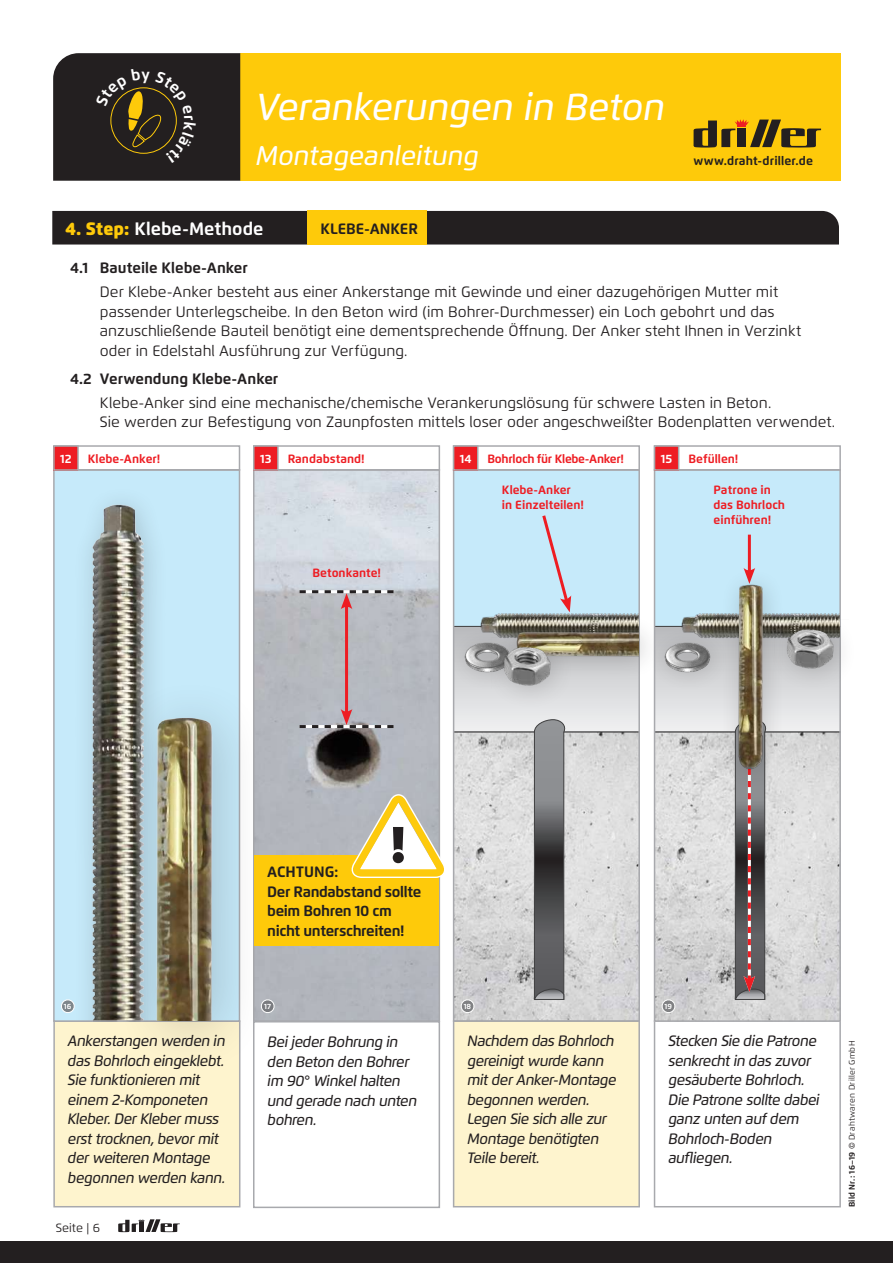
<style>
.page{position:relative;width:893px;height:1263px;background:#fff}
.page>*{position:absolute;margin:0;border:0;box-sizing:border-box;transform-origin:0 0}
.t1{font:italic 500 37.5px "Flexo";color:#fff}
.t2{font:italic 500 27px "Flexo";letter-spacing:-.005em;color:#fff}
.t3{font:700 18px "Flexo";color:#fff}
.t4{font:italic 500 15px/19.5px "Flexo";letter-spacing:-.025em;color:#231f20}
.t5{font:15px/19.5px "Flexo";color:#231f20}
.t6{font:700 15px/19.5px "Flexo";letter-spacing:-.02em;color:#231f20}
.t7{font:700 15px "Flexo";color:#231f20}
.t8{font:700 12.15px "Flexo";letter-spacing:.01em;color:#231f20}
.t9{font:700 12px/15px "Flexo";color:#ee1d23}
.t10{font:700 12px "Flexo";letter-spacing:-.025em;color:#ee1d23}
.t11{font:700 12px "Flexo";color:#fff}
.t12{font:12px "Flexo";letter-spacing:.005em;color:#231f20}
.t13{font:8.25px "Flexo";letter-spacing:.035em;color:#231f20}
.t14{font:700 7.5px "Flexo";letter-spacing:-.005em;color:#fff}
.s1{font-weight:900;color:#feca0a}
.s2{font-weight:700}
.s3{font-weight:500;font-style:italic}
</style>
<div class="page">
<div style="left:454px;top:470px;width:185px;height:551px;background:#c6eafa"></div>
<svg style="left:456px;top:1013px;width:181px;height:6px"></svg>
<div style="left:240px;top:53px;width:601px;height:128px;background:#feca0a"></div>
<svg style="left:693px;top:119px;width:128px;height:29px"></svg>
<div style="left:0;top:1241px;width:893px;height:22px;background:#231f20"></div>
<svg style="left:118px;top:1219px;width:62px;height:13px"></svg>
<div style="left:52px;top:211px;width:787px;height:33px;background:#231f20"></div>
<div style="left:308px;top:211px;width:119px;height:34px;background:#feca0a"></div>
<div style="left:654px;top:1020px;width:187px;height:187px;border:2px solid #a8a9ad"></div>
<div style="left:253px;top:1021px;width:187px;height:187px;border:2px solid #a8a9ad"></div>
<div style="left:55px;top:1022px;width:184px;height:184px;background:#fef4ce"></div>
<div style="left:53px;top:1020px;width:187px;height:187px;border:2px solid #a8a9ad"></div>
<div style="left:454px;top:1022px;width:184px;height:184px;background:#fef4ce"></div>
<div style="left:453px;top:1020px;width:187px;height:187px;border:2px solid #a8a9ad"></div>
<div style="left:54px;top:470px;width:185px;height:551px;background:#c6eafa"></div>
<img style="left:88px;top:502px;width:65px;height:517px">
<div style="left:53px;top:469px;width:187px;height:553px;border:2px solid #a8a9ad"></div>
<div style="left:53px;top:445px;width:187px;height:26px;border:2px solid #a8a9ad"></div>
<div style="left:54px;top:446px;width:24px;height:24px;background:#ee1d23"></div>
<div style="left:53px;top:445px;width:26px;height:26px;border:2px solid #a8a9ad"></div>
<svg style="left:61px;top:999px;width:14px;height:14px"></svg>
<img style="left:256px;top:472px;width:181px;height:547px">
<div style="left:253px;top:469px;width:187px;height:553px;border:2px solid #a8a9ad"></div>
<div style="left:253px;top:445px;width:187px;height:26px;border:2px solid #a8a9ad"></div>
<div style="left:254px;top:446px;width:24px;height:24px;background:#ee1d23"></div>
<div style="left:253px;top:445px;width:26px;height:26px;border:2px solid #a8a9ad"></div>
<svg style="left:268px;top:999px;width:7px;height:14px"></svg>
<div style="left:453px;top:445px;width:187px;height:26px;border:2px solid #a8a9ad"></div>
<div style="left:454px;top:446px;width:24px;height:24px;background:#ee1d23"></div>
<div style="left:453px;top:445px;width:25px;height:26px;border:2px solid #a8a9ad"></div>
<hr style="left:345px;top:604px;width:3px;height:111px;background:#ee1d23">
<svg style="left:299px;top:590px;width:95px;height:19px"></svg>
<svg style="left:299px;top:709px;width:95px;height:19px"></svg>
<div style="left:255px;top:855px;width:184px;height:91px;background:#feca0a"></div>
<svg style="left:351px;top:794px;width:93px;height:84px"></svg>
<svg style="left:454px;top:680px;width:185px;height:333px"></svg>
<svg style="left:542px;top:515px;width:22px;height:70px"></svg>
<img style="left:467px;top:585px;width:171px;height:41px">
<div style="left:114px;top:676px;width:154px;height:400px;background:#231f20;opacity:.2"></div>
<img style="left:132px;top:667px;width:114px;height:353px">
<div style="left:499px;top:614px;width:163px;height:66px;background:#231f20;opacity:.2"></div>
<img style="left:504px;top:623px;width:134px;height:44px">
<div style="left:654px;top:470px;width:186px;height:551px;background:#c6eafa"></div>
<svg style="left:657px;top:1013px;width:181px;height:6px"></svg>
<div style="left:654px;top:445px;width:187px;height:26px;border:2px solid #a8a9ad"></div>
<div style="left:654px;top:446px;width:25px;height:24px;background:#ee1d23"></div>
<div style="left:654px;top:445px;width:25px;height:26px;border:2px solid #a8a9ad"></div>
<svg style="left:654px;top:693px;width:186px;height:320px"></svg>
<hr style="left:748px;top:535px;width:3px;height:38px;background:#ee1d23">
<div style="left:449px;top:626px;width:81px;height:67px;background:#231f20;opacity:.2"></div>
<img style="left:463px;top:637px;width:21px;height:40px">
<div style="left:649px;top:626px;width:81px;height:67px;background:#231f20;opacity:.2"></div>
<img style="left:663px;top:637px;width:51px;height:40px">
<img style="left:668px;top:613px;width:52px;height:46px">
<div style="left:720px;top:567px;width:66px;height:224px;background:#231f20;opacity:.2"></div>
<img style="left:728px;top:572px;width:43px;height:217px">
<div style="left:484px;top:627px;width:92px;height:83px;background:#231f20;opacity:.2"></div>
<img style="left:492px;top:637px;width:74px;height:52px">
<div style="left:767px;top:609px;width:92px;height:84px;background:#231f20;opacity:.2"></div>
<img style="left:775px;top:620px;width:73px;height:51px">
<div style="left:53px;top:53px;width:187px;height:128px;background:#231f20"></div>
<h1 class="t1" style="left:255px;top:84px;width:411px">Verankerungen in Beton</h1>
<h2 class="t2" style="left:255px;top:139px;width:224px">Montageanleitung</h2>
<p class="t3" style="left:65px;top:217px;width:200px"><span class="s1">4. Step:</span> Klebe-Methode</p>
<p class="t7" style="left:321px;top:219px;width:99px">KLEBE-ANKER</p>
<p class="t8" style="left:693px;top:153px;width:121px">www.draht-driller.de</p>
<p class="t7" style="left:70px;top:259px;width:179px">4.1 Bauteile Klebe-Anker</p>
<p class="t5" style="left:100px;top:282px;width:703px">Der Klebe-Anker besteht aus einer Ankerstange mit Gewinde und einer dazugehörigen Mutter mit passender Unterlegscheibe. In den Beton wird (im Bohrer-Durchmesser) ein Loch gebohrt und das anzuschließende Bauteil benötigt eine dementsprechende Öffnung. Der Anker steht Ihnen in Verzinkt oder in Edelstahl Ausführung zur Verfügung.</p>
<p class="t7" style="left:70px;top:370px;width:210px">4.2 Verwendung Klebe-Anker</p>
<p class="t5" style="left:100px;top:393px;width:737px">Klebe-Anker sind eine mechanische/chemische Verankerungslösung für schwere Lasten in Beton.<br>Sie werden zur Befestigung von Zaunpfosten mittels loser oder angeschweißter Bodenplatten verwendet.</p>
<p class="t11" style="left:60px;top:451px;width:13px">12</p>
<p class="t9" style="left:88px;top:451px;width:74px">Klebe-Anker!</p>
<p class="t11" style="left:260px;top:451px;width:13px">13</p>
<p class="t9" style="left:288px;top:451px;width:79px">Randabstand!</p>
<p class="t9" style="left:312px;top:565px;width:70px">Betonkante!</p>
<p class="t11" style="left:460px;top:451px;width:13px">14</p>
<p class="t10" style="left:487px;top:451px;width:138px">Bohrloch für Klebe-Anker!</p>
<p class="t9" style="left:502px;top:482px;width:84px">Klebe-Anker in Einzelteilen!</p>
<p class="t11" style="left:661px;top:451px;width:13px">15</p>
<p class="t9" style="left:688px;top:451px;width:51px">Befüllen!</p>
<p class="t9" style="left:713px;top:482px;width:73px">Patrone in das Bohrloch einführen!</p>
<p class="t6" style="left:267px;top:862px;width:156px">ACHTUNG:<br>Der Randabstand sollte beim Bohren 10 cm nicht unterschreiten!</p>
<p class="t14" style="left:64px;top:1001px;width:9px">16</p>
<p class="t14" style="left:264px;top:1001px;width:8px">17</p>
<p class="t14" style="left:464px;top:1001px;width:9px">18</p>
<p class="t14" style="left:665px;top:1001px;width:9px">19</p>
<p class="t4" style="left:68px;top:1031px;width:159px">Ankerstangen werden in das Bohrloch eingeklebt.<br>Sie funktionieren mit einem 2-Komponeten<br>Kleber. Der Kleber muss erst trocknen, bevor mit der weiteren Montage begonnen werden kann.</p>
<p class="t4" style="left:467px;top:1031px;width:151px">Nachdem das Bohrloch gereinigt wurde kann mit der Anker-Montage begonnen werden.<br>Legen Sie sich alle zur<br>Montage benötigten<br>Teile bereit.</p>
<p class="t4" style="left:267px;top:1032px;width:151px">Bei jeder Bohrung in den Beton den Bohrer im 90° Winkel halten und gerade nach unten bohren.</p>
<p class="t4" style="left:668px;top:1031px;width:153px">Stecken Sie die Patrone senkrecht in das zuvor gesäuberte Bohrloch.<br>Die Patrone sollte dabei ganz unten auf dem<br>Bohrloch-Boden aufliegen.</p>
<p class="t13" style="left:847px;top:1207px;width:168px;rotate:-90deg"><span class="s2">Bild Nr.: 16–19</span> <span class="s3">©</span> Drahtwaren Driller GmbH</p>
<p class="t12" style="left:56px;top:1220px;width:46px">Seite | 6</p>
</div>
